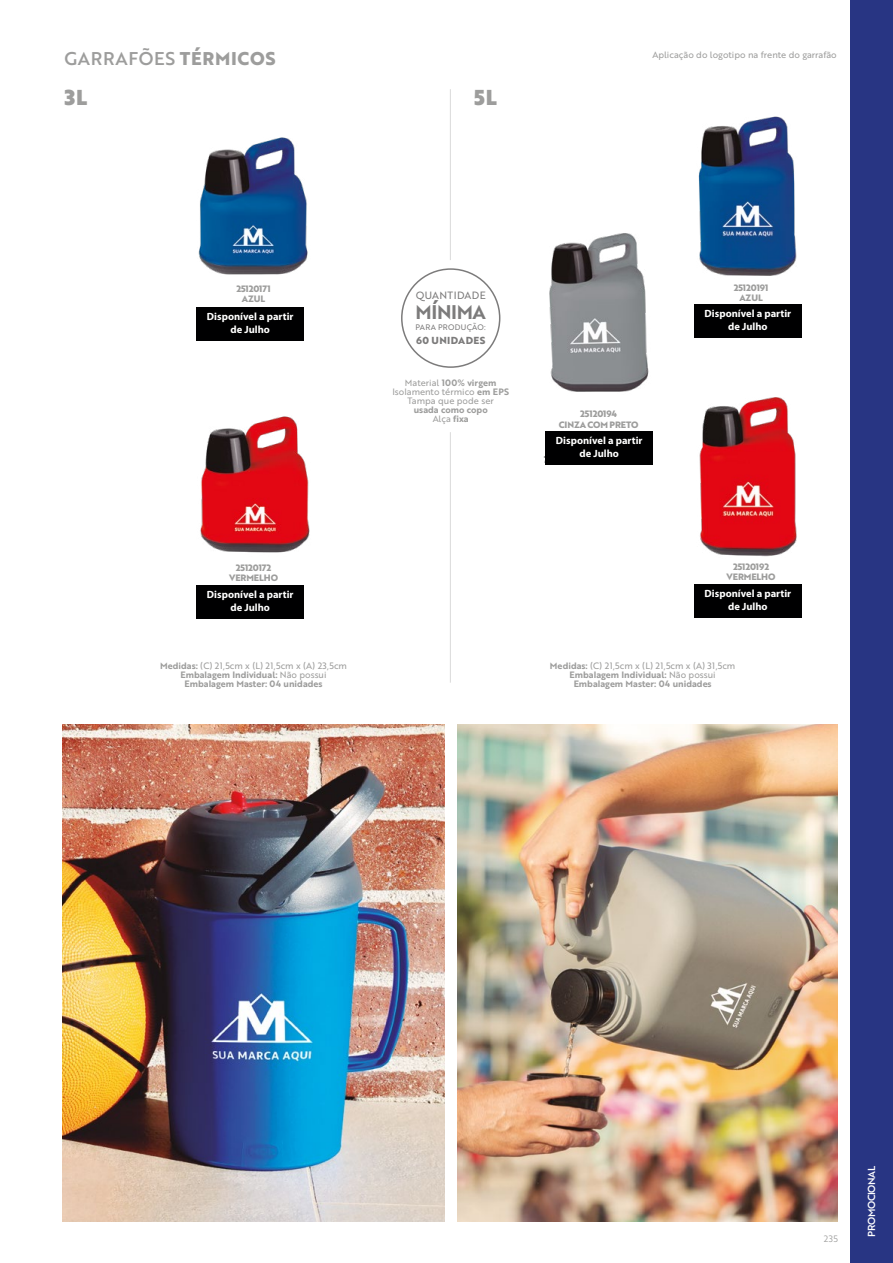
<style>
.page{position:relative;width:893px;height:1263px;background:#fff}
.page>*{position:absolute;margin:0;border:0;box-sizing:border-box;transform-origin:0 0}
.t1{font:21px "Brother 1816 Black";color:#9d9d9c}
.t2{font:19.2px "Brother 1816 Bold";letter-spacing:-.02em;color:#7c7b7b}
.t3{font:18px "Brother 1816 Medium";letter-spacing:.04em;color:#9d9d9c}
.t4{font:700 10.5px/12.6px "Myriad Pro";color:#fff;text-align:center}
.t5{font:10.35px "Brother 1816 Regular";letter-spacing:.04em;color:#7c7b7b}
.t6{font:10.05px "Brother 1816 Medium";letter-spacing:-.04em;color:#fff}
.t7{font:700 9.9px "Brother 1816 Extra";letter-spacing:.04em;color:#7c7b7b}
.t8{font:9px/9px "Brother 1816 Regular";color:#9d9d9c;text-align:center}
.t9{font:9px/9px "Brother 1816 Bold";color:#9d9d9c;text-align:center}
.t10{font:700 9px/10.5px "Brother 1816 Extra";letter-spacing:-.01em;color:#9d9d9c;text-align:center}
.t11{font:9px "Brother 1816 Book";color:#9d9d9c}
.t12{font:7.8px "Brother 1816 Regular";letter-spacing:.04em;color:#7c7b7b}
.s1{font-family:"Brother 1816 Extra";font-weight:700}
.s2{font-family:"Brother 1816 Regular"}
.s3{font-family:"Brother 1816 Bold"}
</style>
<div class="page">
<div style="left:851px;top:0;width:42px;height:1263px;background:#283583"></div>
<hr style="left:450px;top:89px;width:1px;height:171px;background:#dadada">
<hr style="left:450px;top:432px;width:1px;height:251px;background:#dadada">
<div style="left:401px;top:268px;width:99px;height:100px;border:2px solid #7c7b7b;border-radius:50%"></div>
<img style="left:198px;top:137px;width:110px;height:138px">
<img style="left:200px;top:416px;width:110px;height:137px">
<img style="left:698px;top:116px;width:99px;height:160px">
<img style="left:549px;top:233px;width:100px;height:159px">
<img style="left:699px;top:397px;width:98px;height:160px">
<img style="left:63px;top:724px;width:382px;height:497px">
<img style="left:458px;top:724px;width:380px;height:497px">
<div style="left:694px;top:584px;width:108px;height:34px;background:#000001"></div>
<div style="left:545px;top:431px;width:108px;height:34px;background:#000001"></div>
<div style="left:694px;top:304px;width:108px;height:34px;background:#000001"></div>
<div style="left:196px;top:585px;width:108px;height:34px;background:#000001"></div>
<div style="left:196px;top:307px;width:108px;height:34px;background:#000001"></div>
<h3 class="t3" style="left:64px;top:45px;width:213px">GARRAFÕES <span class="s1">TÉRMICOS</span></h3>
<h1 class="t1" style="left:64px;top:81px;width:24px">3L</h1>
<h1 class="t1" style="left:474px;top:81px;width:24px">5L</h1>
<p class="t8" style="left:652px;top:49px;width:186px">Aplicação do logotipo na frente do garrafão</p>
<p class="t10" style="left:236px;top:283px;width:36px">25120171<br>AZUL</p>
<p class="t4" style="left:207px;top:310px;width:88px">Disponível a partir de Julho</p>
<p class="t5" style="left:416px;top:288px;width:72px">QUANTIDADE</p>
<h2 class="t2" style="left:415px;top:298px;width:72px">MÍNIMA</h2>
<p class="t12" style="left:416px;top:322px;width:72px">PARA PRODUÇÃO:</p>
<p class="t7" style="left:416px;top:333px;width:71px">60 UNIDADES</p>
<p class="t10" style="left:734px;top:282px;width:36px">25120191<br>AZUL</p>
<p class="t4" style="left:705px;top:307px;width:88px">Disponível a partir de Julho</p>
<p class="t9" style="left:405px;top:378px;width:93px"><span class="s2">Material</span> 100% virgem</p>
<p class="t8" style="left:392px;top:387px;width:118px">Isolamento térmico <span class="s3">em EPS<br></span>Tampa que pode ser</p>
<p class="t9" style="left:414px;top:405px;width:75px">usada como copo</p>
<p class="t8" style="left:433px;top:414px;width:38px">Alça <span class="s3">fixa</span></p>
<p class="t10" style="left:559px;top:408px;width:81px">25120194<br>CINZA COM PRETO</p>
<p class="t4" style="left:556px;top:434px;width:88px">Disponível a partir de Julho</p>
<p class="t10" style="left:229px;top:562px;width:50px">25120172<br>VERMELHO</p>
<p class="t10" style="left:727px;top:561px;width:50px">25120192<br>VERMELHO</p>
<p class="t4" style="left:207px;top:588px;width:88px">Disponível a partir de Julho</p>
<p class="t4" style="left:705px;top:587px;width:88px">Disponível a partir de Julho</p>
<p class="t8" style="left:160px;top:661px;width:188px"><span class="s3">Medidas:</span> (C) 21,5cm x (L) 21,5cm x (A) 23,5cm</p>
<p class="t9" style="left:180px;top:670px;width:148px">Embalagem Individual: <span class="s2">Não possui<br></span>Embalagem Master: 04 unidades</p>
<p class="t8" style="left:550px;top:661px;width:187px"><span class="s3">Medidas:</span> (C) 21,5cm x (L) 21,5cm x (A) 31,5cm</p>
<p class="t9" style="left:570px;top:670px;width:148px">Embalagem Individual: <span class="s2">Não possui<br></span>Embalagem Master: 04 unidades</p>
<p class="t11" style="left:824px;top:1232px;width:16px">235</p>
<p class="t6" style="left:864px;top:1237px;width:72px;rotate:-90deg">PROMOCIONAL</p>
</div>
